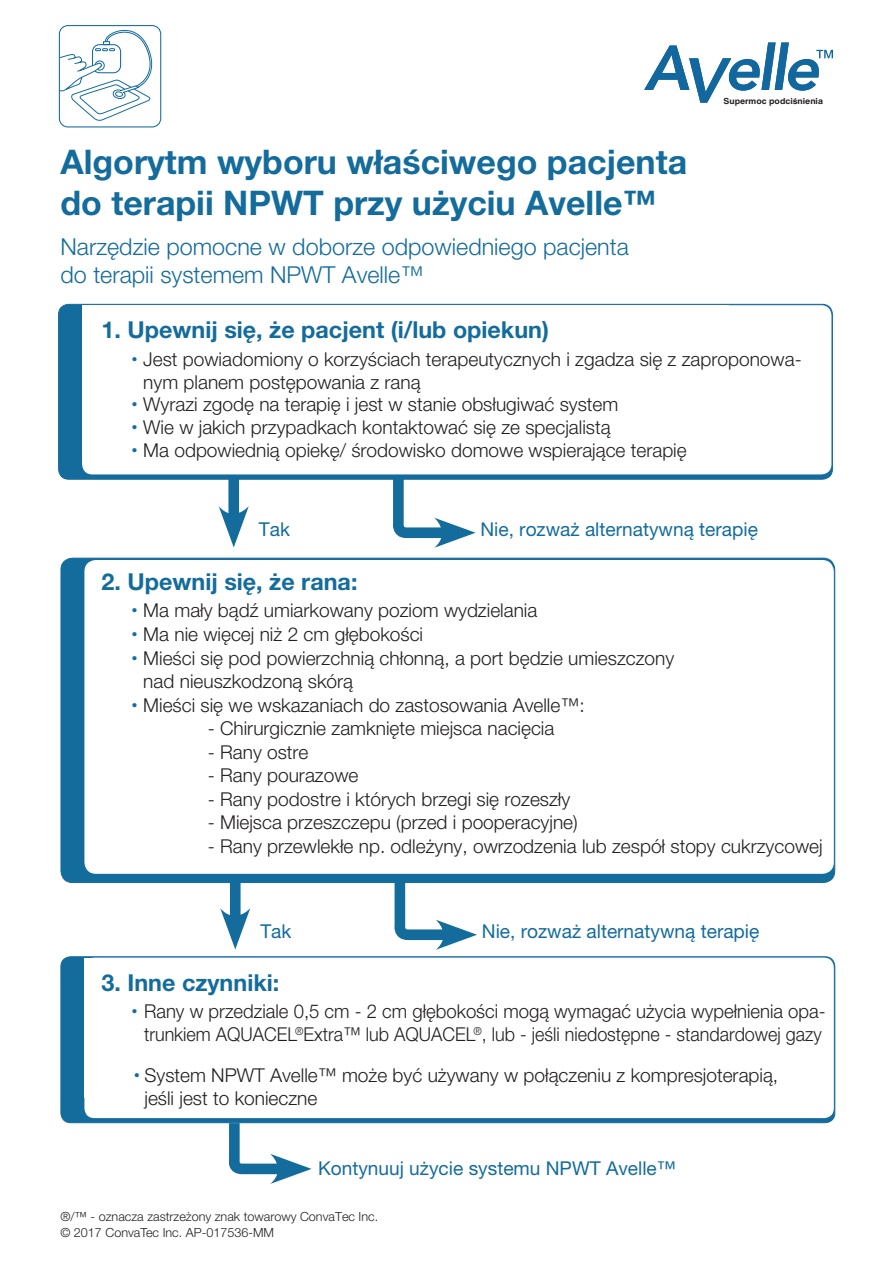
<style>
.page{position:relative;width:893px;height:1263px;background:#fff}
.page>*{position:absolute;margin:0;border:0;box-sizing:border-box;transform-origin:0 0}
.t1{font:700 33.9px/40.8px "Helvetica Neue";color:#146c9c}
.t2{font:300 23.4px/28px "Helvetica Neue";color:#146c9c}
.t3{font:700 23.4px "Helvetica Neue";color:#146c9c}
.t4{font:300 19.05px/23px "Helvetica Neue";color:#231f20;text-align:center}
.t5{font:19.05px "Helvetica Neue";color:#146c9c}
.t6{font:300 12.6px/15.1px "Helvetica Neue";color:#231f20}
.t7{font:700 8.4px "Swis 721 EU";color:#231f20;scale:1.06 1}
.s1{font-weight:400;color:#146c9c}
.s2{font-weight:400;color:#fff}
</style>
<div class="page">
<div style="left:61px;top:957px;width:774px;height:166px;background:#146c9c;border-radius:10px"></div>
<div style="left:60px;top:956px;width:775px;height:167px;border:1px solid #146c9c;border-radius:10px"></div>
<div style="left:84px;top:957px;width:750px;height:161px;background:#fff;border-radius:10px"></div>
<div style="left:84px;top:957px;width:647px;height:140px;background:#fff"></div>
<div style="left:61px;top:558px;width:774px;height:324px;background:#146c9c;border-radius:12px"></div>
<div style="left:84px;top:560px;width:750px;height:314px;background:#fff;border-radius:12px"></div>
<div style="left:59px;top:304px;width:773px;height:175px;background:#146c9c;border-radius:10px"></div>
<div style="left:58px;top:304px;width:775px;height:176px;border:1px solid #146c9c;border-radius:10px"></div>
<div style="left:82px;top:305px;width:749px;height:169px;background:#fff;border-radius:10px"></div>
<div style="left:82px;top:305px;width:647px;height:157px;background:#fff"></div>
<svg style="left:58px;top:25px;width:104px;height:103px"></svg>
<svg style="left:388px;top:474px;width:88px;height:74px"></svg>
<div style="left:228px;top:475px;width:11px;height:48px;background:#146c9c"></div>
<svg style="left:219px;top:506px;width:30px;height:41px"></svg>
<svg style="left:389px;top:873px;width:88px;height:77px"></svg>
<div style="left:230px;top:878px;width:11px;height:47px;background:#146c9c"></div>
<svg style="left:220px;top:908px;width:30px;height:41px"></svg>
<svg style="left:224px;top:1118px;width:88px;height:66px"></svg>
<svg style="left:644px;top:43px;width:189px;height:60px"></svg>
<h1 class="t1" style="left:60px;top:142px;width:628px">Algorytm wyboru właściwego pacjenta do terapii NPWT przy użyciu Avelle™</h1>
<p class="t2" style="left:60px;top:231px;width:570px">Narzędzie pomocne w doborze odpowiedniego pacjenta do terapii systemem NPWT Avelle™</p>
<p class="t7" style="left:723px;top:96px;width:95px">Supermoc podciśnienia</p>
<p class="t3" style="left:102px;top:311px;width:449px">1. Upewnij się, że pacjent (i/lub opiekun)</p>
<p class="t4" style="left:131px;top:346px;width:672px"><span class="s1">•</span> Jest powiadomiony o korzyściach terapeutycznych i zgadza się z zaproponowa-</p>
<p class="t4" style="left:131px;top:369px;width:291px"><span class="s2">•</span> nym planem postępowania z raną</p>
<p class="t4" style="left:131px;top:392px;width:489px"><span class="s1">•</span> Wyrazi zgodę na terapię i jest w stanie obsługiwać system</p>
<p class="t4" style="left:131px;top:415px;width:481px"><span class="s1">•</span> Wie w jakich przypadkach kontaktować się ze specjalistą</p>
<p class="t4" style="left:131px;top:438px;width:557px"><span class="s1">•</span> Ma odpowiednią opiekę/ środowisko domowe wspierające terapię</p>
<p class="t5" style="left:259px;top:515px;width:33px">Tak</p>
<p class="t5" style="left:480px;top:516px;width:279px">Nie, rozważ alternatywną terapię</p>
<p class="t3" style="left:102px;top:563px;width:257px">2. Upewnij się, że rana:</p>
<p class="t4" style="left:131px;top:598px;width:408px"><span class="s1">•</span> Ma mały bądź umiarkowany poziom wydzielania</p>
<p class="t4" style="left:131px;top:622px;width:293px"><span class="s1">•</span> Ma nie więcej niż 2 cm głębokości</p>
<p class="t4" style="left:131px;top:645px;width:544px"><span class="s1">•</span> Mieści się pod powierzchnią chłonną, a port będzie umieszczony</p>
<p class="t4" style="left:131px;top:669px;width:223px"><span class="s2">•</span> nad nieuszkodzoną skórą</p>
<p class="t4" style="left:131px;top:692px;width:455px"><span class="s1">•</span> Mieści się we wskazaniach do zastosowania Avelle™:</p>
<p class="t4" style="left:208px;top:716px;width:348px">- Chirurgicznie zamknięte miejsca nacięcia</p>
<p class="t4" style="left:208px;top:739px;width:102px">- Rany ostre</p>
<p class="t4" style="left:208px;top:763px;width:152px">- Rany pourazowe</p>
<p class="t4" style="left:208px;top:786px;width:364px">- Rany podostre i których brzegi się rozeszły</p>
<p class="t4" style="left:208px;top:810px;width:372px">- Miejsca przeszczepu (przed i pooperacyjne)</p>
<p class="t4" style="left:208px;top:833px;width:616px">- Rany przewlekłe np. odleżyny, owrzodzenia lub zespół stopy cukrzycowej</p>
<p class="t5" style="left:260px;top:917px;width:33px">Tak</p>
<p class="t5" style="left:482px;top:918px;width:279px">Nie, rozważ alternatywną terapię</p>
<p class="t3" style="left:102px;top:964px;width:179px">3. Inne czynniki:</p>
<p class="t4" style="left:131px;top:999px;width:696px"><span class="s1">•</span> Rany w przedziale 0,5 cm - 2 cm głębokości mogą wymagać użycia wypełnienia opa&shy;trunkiem AQUACEL<sup>®</sup>Extra™ lub AQUACEL<sup>®</sup>, lub - jeśli niedostępne - standardowej gazy</p>
<p class="t4" style="left:144px;top:1063px;width:635px;text-align:left;text-indent:-11px"><span class="s1">•</span> System NPWT Avelle™ może być używany w połączeniu z kompresjoterapią, jeśli jest to konieczne</p>
<p class="t5" style="left:318px;top:1154px;width:359px">Kontynuuj użycie systemu NPWT Avelle™</p>
<p class="t6" style="left:60px;top:1209px;width:319px">®/™ - oznacza zastrzeżony znak towarowy ConvaTec Inc. © 2017 ConvaTec Inc. AP-017536-MM</p>
</div>
